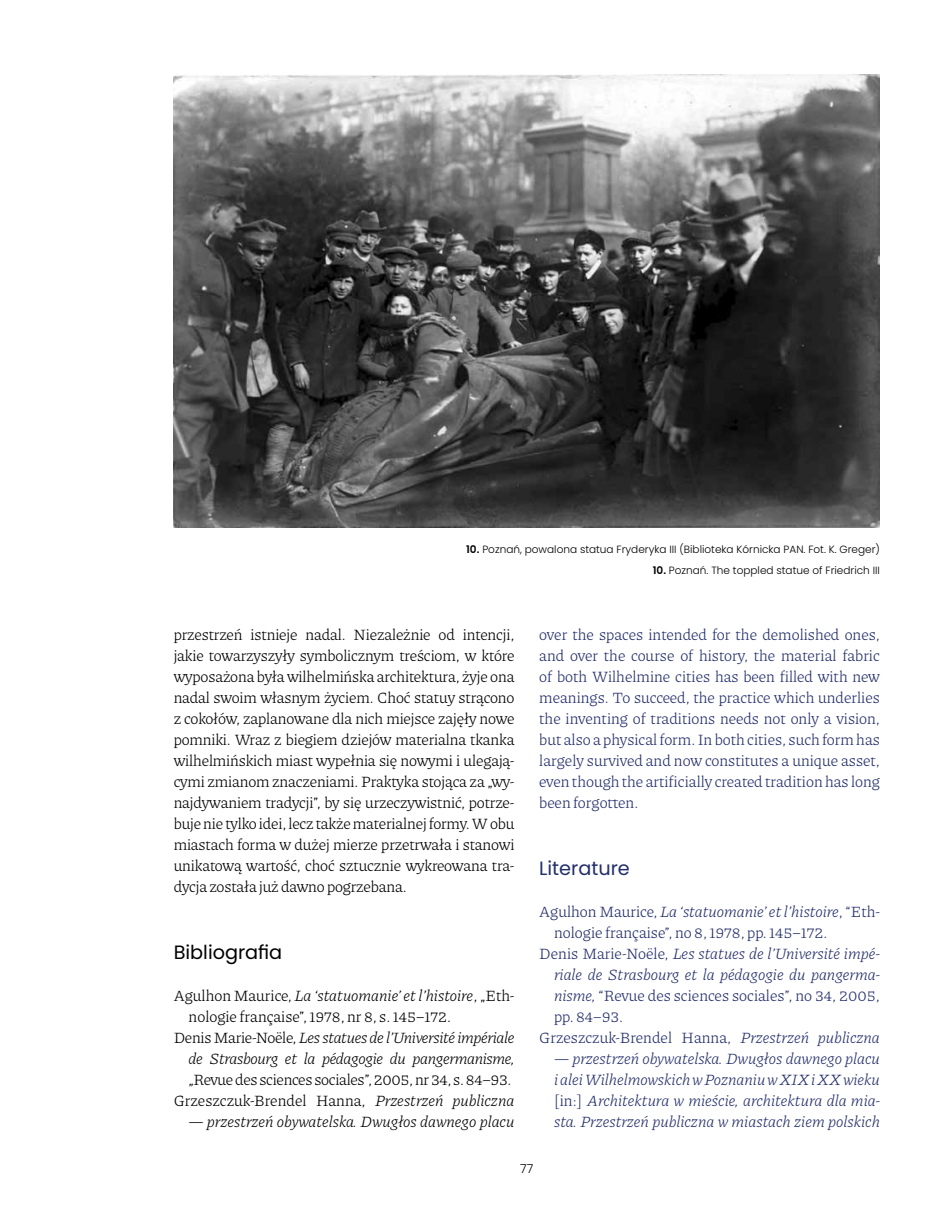
<style>
.page{position:relative;width:943px;height:1216px;background:#fff}
.page>*{position:absolute;margin:0;border:0;box-sizing:border-box;transform-origin:0 0}
.t1{font:19.25px "Poppins";color:#000}
.t2{font:19.25px "Poppins";color:#232e6a}
.t3{font:100 15.75px/21px "Piazzolla";letter-spacing:-.01em;color:#000;text-align:justify}
.t4{font:100 15.75px/21px "Piazzolla";color:#232e6a;text-align:justify}
.t5{font:italic 100 15.75px/21px "Piazzolla";color:#232e6a;text-align:justify}
.t6{font:italic 100 15.75px "Piazzolla";letter-spacing:-.02em;color:#000}
.t7{font:italic 100 15.75px "Piazzolla";color:#000}
.t8{font:300 12.25px "Poppins";color:#000}
.t9{font:300 10.5px "Poppins";color:#000}
.s1{font-weight:600}
.s2{font-style:normal}
.s3{font-style:italic}
</style>
<div class="page">
<img style="left:174px;top:74px;width:706px;height:453px">
<p class="t9" style="left:466px;top:543px;width:415px"><span class="s1">10.</span> Poznań, powalona statua Fryderyka III (Biblioteka Kórnicka PAN. Fot. K. Greger)</p>
<p class="t9" style="left:652px;top:564px;width:229px"><span class="s1">10.</span> Poznań. The toppled statue of Friedrich III</p>
<p class="t3" style="left:174px;top:623px;width:342px">przestrzeń istnieje nadal. Niezależnie od intencji, jakie towarzyszyły symbolicznym treściom, w które wyposażona była wilhelmińska architektura, żyje ona nadal swoim własnym życiem. Choć statuy strącono z cokołów, zaplanowane dla nich miejsce zajęły nowe pomniki. Wraz z biegiem dziejów materialna tkanka wilhelmińskich miast wypełnia się nowymi i ulegają&shy;cymi zmianom znaczeniami. Praktyka stojąca za „wy&shy;najdywaniem tradycji”, by się urzeczywistnić, potrze&shy;buje nie tylko idei, lecz także materialnej formy. W obu miastach forma w dużej mierze przetrwała i stanowi unikatową wartość, choć sztucznie wykreowana tra&shy;dycja została już dawno pogrzebana.</p>
<p class="t1" style="left:174px;top:940px;width:110px">Bibliografia</p>
<p class="t7" style="left:174px;top:985px;width:342px"><span class="s2">Agulhon Maurice,</span> La ‘statuomanie’ et l’histoire<span class="s2">, „Eth-</span></p>
<p class="t3" style="left:189px;top:1005px;width:264px">nologie française”, 1978, nr 8, s. 145–172.</p>
<p class="t6" style="left:174px;top:1027px;width:342px"><span class="s2">Denis Marie-Noële,</span> Les statues de l’Université impériale</p>
<p class="t6" style="left:189px;top:1048px;width:327px">de Strasbourg et la pédagogie du pangermanisme,</p>
<p class="t3" style="left:174px;top:1068px;width:342px;text-align:right">„Revue des sciences sociales”, 2005, nr 34, s. 84–93.<br>Grzeszczuk-Brendel Hanna, <span class="s3">Przestrzeń publiczna</span></p>
<p class="t7" style="left:189px;top:1111px;width:327px">— przestrzeń obywatelska. Dwugłos dawnego placu</p>
<p class="t4" style="left:539px;top:623px;width:342px">over the spaces intended for the demolished ones, and over the course of history, the material fabric of both Wilhelmine cities has been filled with new meanings. To succeed, the practice which underlies the inventing of traditions needs not only a vision, but also a physical form. In both cities, such form has largely survived and now constitutes a unique asset, even though the artificially created tradition has long been forgotten.</p>
<p class="t2" style="left:539px;top:856px;width:92px">Literature</p>
<p class="t5" style="left:539px;top:900px;width:342px"><span class="s2">Agulhon Maurice,</span> La ‘statuomanie’ et l’histoire<span class="s2">, “Eth-</span></p>
<p class="t4" style="left:554px;top:921px;width:275px">nologie française”, no 8, 1978, pp. 145–172.</p>
<p class="t5" style="left:539px;top:942px;width:342px"><span class="s2">Denis Marie-Noële,</span> Les statues de l’Université impé-</p>
<p class="t5" style="left:554px;top:963px;width:327px">riale de Strasbourg et la pédagogie du pangerma-</p>
<p class="t4" style="left:554px;top:984px;width:327px"><span class="s3">nisme,</span> “Revue des sciences sociales”, no 34, 2005,</p>
<p class="t4" style="left:554px;top:1005px;width:71px">pp. 84–93.</p>
<p class="t4" style="left:539px;top:1026px;width:342px">Grzeszczuk-Brendel Hanna, <span class="s3">Przestrzeń publiczna</span></p>
<p class="t5" style="left:554px;top:1047px;width:327px">— przestrzeń obywatelska. Dwugłos dawnego placu i alei Wilhelmowskich w Poznaniu w XIX i XX wieku <span class="s2">[in:]</span> Architektura w mieście, architektura dla mia&shy;sta. Przestrzeń publiczna w miastach ziem polskich</p>
<p class="t8" style="left:520px;top:1161px;width:15px">77</p>
</div>
